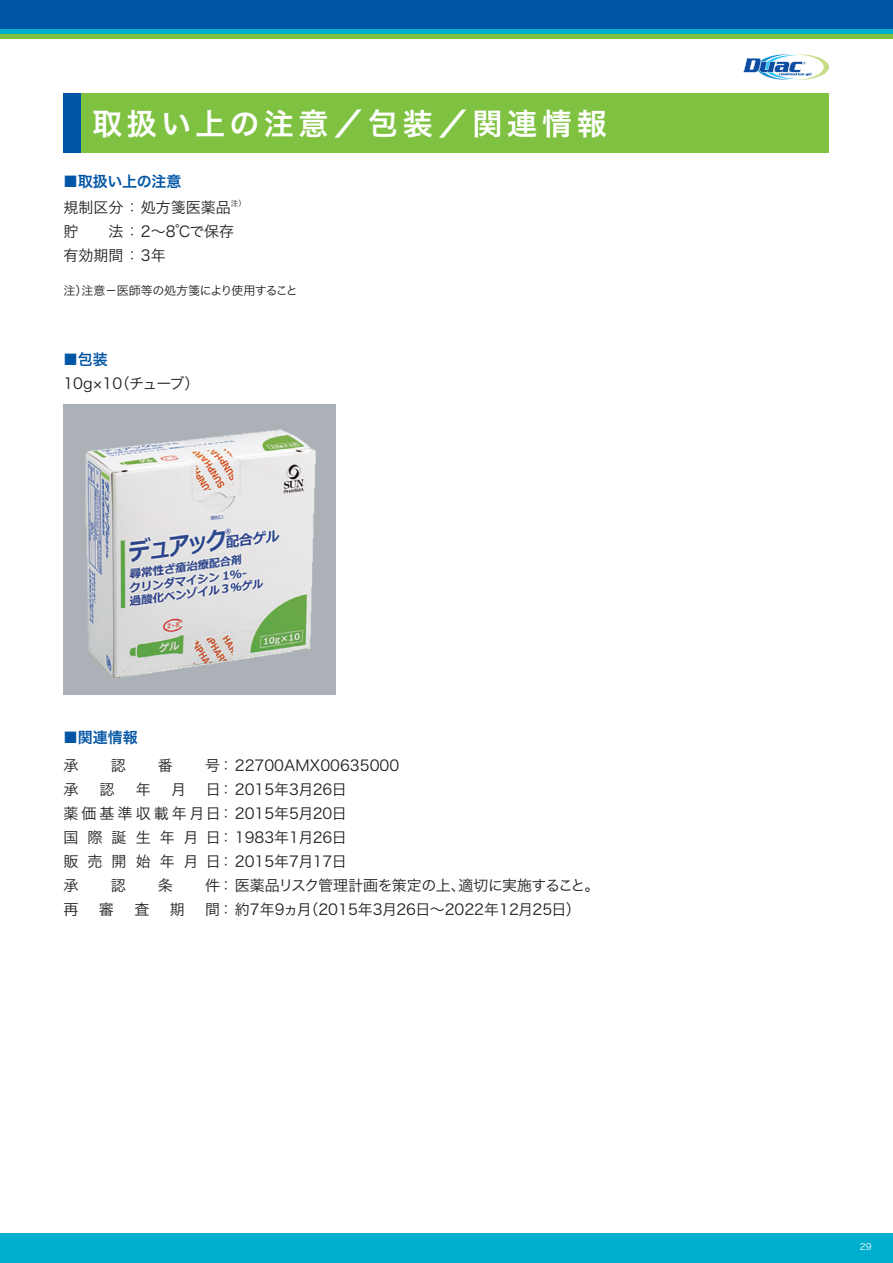
<style>
.page{position:relative;width:893px;height:1263px;background:#fff}
.page>*{position:absolute;margin:0;border:0;box-sizing:border-box;transform-origin:0 0}
.t1{font:30px "Hiragino Sans Pr 6 N W6";letter-spacing:.16em;color:#fff}
.t2{font:15px/24px "Hiragino Sans Pr 6 N W3";color:#231f20}
.t3{font:15px/24px "Hiragino Sans Pr 6 N W3";letter-spacing:.535em;color:#231f20}
.t4{font:15px "Hiragino Sans Pr 6 N W3";letter-spacing:-.045em;color:#231f20}
.t5{font:15px "Hiragino Sans Pr 6 N W6";color:#0155a5}
.t6{font:15px "Hiragino Sans Pr 6 N W6";letter-spacing:-.02em;color:#0155a5}
.t7{font:12px "Hiragino Sans Pr 6 N W3";letter-spacing:-.03em;color:#231f20}
.t8{font:9px "Hiragino Sans Pr 6 N W3";color:#fff}
.t9{font:7.5px "Hiragino Sans Pr 6 N W3";color:#231f20}
</style>
<div class="page">
<div style="left:0;top:1233px;width:893px;height:30px;background:#00aecd"></div>
<div style="left:0;top:0;width:893px;height:30px;background:#0155a5"></div>
<hr style="left:0;top:30px;width:893px;height:4px;background:#00aecd">
<hr style="left:0;top:34px;width:893px;height:4px;background:#7fc241">
<svg style="left:743px;top:54px;width:86px;height:26px"></svg>
<div style="left:63px;top:94px;width:766px;height:59px;background:#7fc241"></div>
<div style="left:63px;top:94px;width:17px;height:59px;background:#0155a5"></div>
<img style="left:63px;top:404px;width:273px;height:291px">
<h1 class="t1" style="left:92px;top:96px;width:516px">取扱い上の注意／包装／関連情報</h1>
<p class="t6" style="left:63px;top:167px;width:120px">■取扱い上の注意</p>
<p class="t9" style="left:231px;top:197px;width:16px">注(</p>
<p class="t2" style="left:63px;top:195px;width:172px">規制区分：処方箋医薬品貯　　法：2～8℃で保存有効期間：3年</p>
<p class="t7" style="left:81px;top:280px;width:218px">注意－医師等の処方箋により使用すること</p>
<p class="t7" style="left:63px;top:280px;width:25px">注）</p>
<p class="t5" style="left:63px;top:346px;width:46px">■包装</p>
<p class="t2" style="left:115px;top:370px;width:86px">（チューブ(</p>
<p class="t2" style="left:63px;top:370px;width:60px">10g×10</p>
<p class="t5" style="left:63px;top:724px;width:76px">■関連情報</p>
<p class="t2" style="left:63px;top:752px;width:16px">承</p>
<p class="t2" style="left:111px;top:752px;width:16px">認</p>
<p class="t2" style="left:158px;top:752px;width:16px">番</p>
<p class="t2" style="left:219px;top:752px;width:182px;text-indent:-13px">号：22700AMX00635000：2015年3月26日：2015年5月20日：1983年1月26日：2015年7月17日</p>
<p class="t2" style="left:136px;top:776px;width:16px">年</p>
<p class="t2" style="left:100px;top:776px;width:16px">認</p>
<p class="t3" style="left:63px;top:776px;width:159px">承<br>薬価基準収載年月日国際誕生年月日販売開始年月日承</p>
<p class="t2" style="left:171px;top:776px;width:16px">月</p>
<p class="t2" style="left:206px;top:776px;width:16px">日</p>
<p class="t2" style="left:111px;top:872px;width:16px">認</p>
<p class="t2" style="left:158px;top:872px;width:16px">条</p>
<p class="t2" style="left:303px;top:872px;width:279px;text-indent:-98px">件：医薬品リスク管理計画を策定の上、<br>（2015年3月26日～2022年12月25日(</p>
<p class="t4" style="left:458px;top:872px;width:142px">適切に実施すること。</p>
<p class="t2" style="left:205px;top:896px;width:108px">間：約7年9ヵ月</p>
<p class="t2" style="left:63px;top:896px;width:16px">再</p>
<p class="t2" style="left:99px;top:896px;width:16px">審</p>
<p class="t2" style="left:134px;top:896px;width:16px">査</p>
<p class="t2" style="left:170px;top:896px;width:16px">期</p>
<p class="t8" style="left:860px;top:1239px;width:13px">29</p>
</div>
